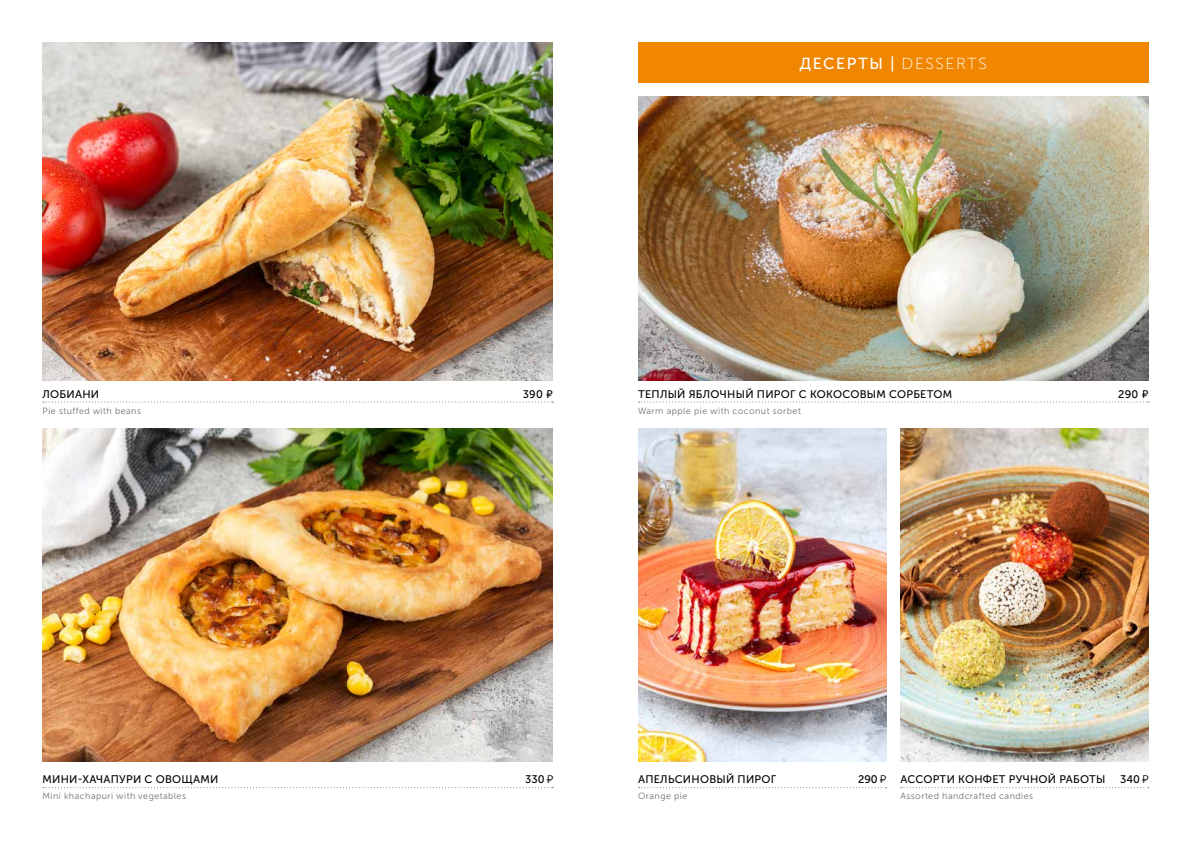
<style>
.page{position:relative;width:1191px;height:842px;background:#fff}
.page>*{position:absolute;margin:0;border:0;box-sizing:border-box;transform-origin:0 0}
.t1{font:16px "Museo Sans Cyrl 500";letter-spacing:.1em;color:#fff}
.t2{font:11px "Museo Sans Cyrl 500";letter-spacing:.025em;color:#000}
.t3{font:9px "Museo Sans Cyrl 300";letter-spacing:.05em;color:#756e6f}
.s1{font-family:"Museo Sans Cyrl 100"}
.s2{font-family:"PT Rouble Sans"}
</style>
<div class="page">
<div style="left:638px;top:43px;width:510px;height:40px;background:#f18700"></div>
<img style="left:43px;top:43px;width:510px;height:337px">
<img style="left:638px;top:97px;width:510px;height:283px">
<img style="left:43px;top:428px;width:510px;height:334px">
<img style="left:638px;top:428px;width:248px;height:334px">
<img style="left:900px;top:428px;width:248px;height:334px">
<svg style="left:43px;top:402px;width:510px;height:1px"></svg>
<svg style="left:638px;top:402px;width:511px;height:1px"></svg>
<svg style="left:43px;top:787px;width:510px;height:1px"></svg>
<svg style="left:638px;top:787px;width:248px;height:1px"></svg>
<svg style="left:900px;top:787px;width:249px;height:1px"></svg>
<h1 class="t1" style="left:799px;top:54px;width:189px">ДЕСЕРТЫ | <span class="s1">DESSERTS</span></h1>
<p class="t2" style="left:43px;top:388px;width:58px">ЛОБИАНИ</p>
<p class="t2" style="left:523px;top:388px;width:32px">390 ¤</p>
<p class="t3" style="left:43px;top:406px;width:100px">Pie stuffed with beans</p>
<p class="t2" style="left:638px;top:388px;width:316px">ТЕПЛЫЙ ЯБЛОЧНЫЙ ПИРОГ С КОКОСОВЫМ СОРБЕТОМ</p>
<p class="t2" style="left:1118px;top:388px;width:32px">290 ¤</p>
<p class="t3" style="left:638px;top:406px;width:164px">Warm apple pie with coconut sorbet</p>
<p class="t2" style="left:43px;top:774px;width:177px">МИНИ-ХАЧАПУРИ С ОВОЩАМИ</p>
<p class="t2" style="left:525px;top:774px;width:29px">330 <span class="s2">:</span></p>
<p class="t3" style="left:43px;top:791px;width:145px">Mini khachapuri with vegetables</p>
<p class="t2" style="left:638px;top:774px;width:140px">АПЕЛЬСИНОВЫЙ ПИРОГ</p>
<p class="t2" style="left:858px;top:774px;width:30px">290 <span class="s2">:</span></p>
<p class="t3" style="left:638px;top:791px;width:51px">Orange pie</p>
<p class="t2" style="left:900px;top:774px;width:207px">АССОРТИ КОНФЕТ РУЧНОЙ РАБОТЫ</p>
<p class="t2" style="left:1120px;top:774px;width:30px">340 <span class="s2">:</span></p>
<p class="t3" style="left:900px;top:791px;width:134px">Assorted handcrafted candies</p>
</div>
